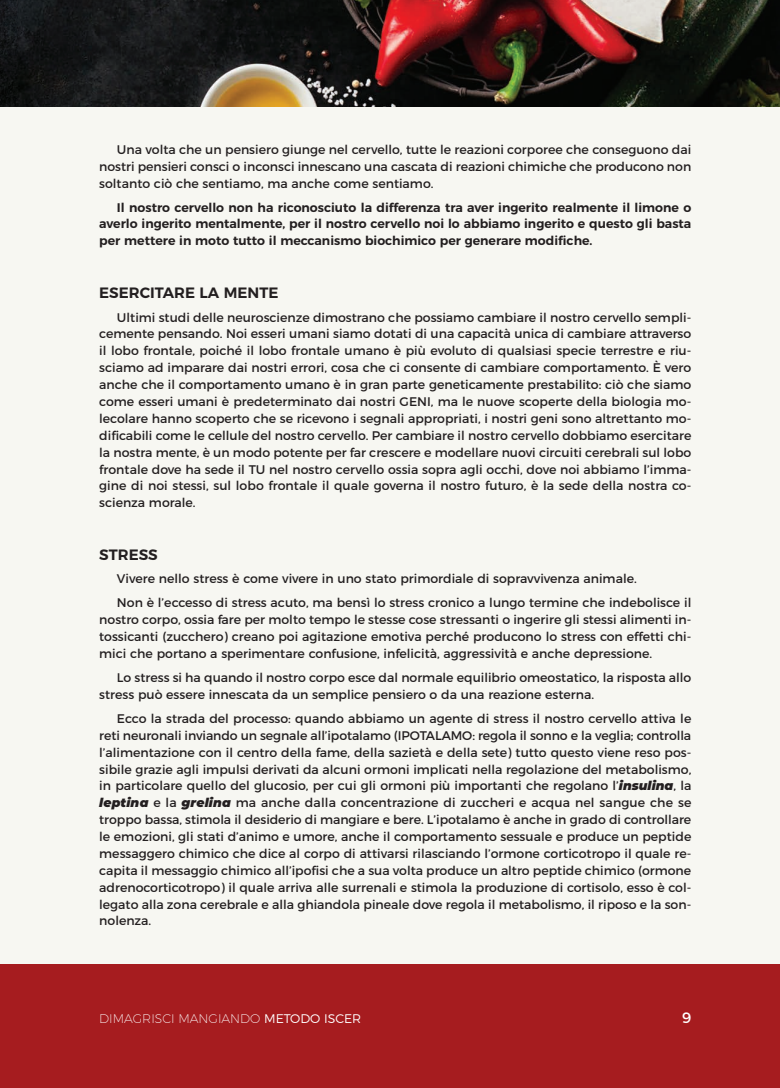
<style>
.page{position:relative;width:780px;height:1088px;background:#fff}
.page>*{position:absolute;margin:0;border:0;box-sizing:border-box;transform-origin:0 0}
.t1{font:600 15px "Montserrat";color:#231f20}
.t2{font:15px "Montserrat";color:#fff}
.t3{font:12.5px/16.9px "Montserrat";color:#231f20;text-align:justify}
.t4{font:600 12.5px/16.9px "Montserrat";color:#231f20;text-align:justify}
.t5{font:200 12.5px "Montserrat";color:#fff}
.s1{font-weight:900;font-style:italic}
.s2{font-weight:300}
</style>
<div class="page">
<div style="left:18px;top:18px;width:761px;height:1052px;background:#f7f7f2"></div>
<div style="left:18px;top:964px;width:761px;height:124px;background:#a61c1f"></div>
<img style="left:18px;top:0;width:761px;height:106px">
<div style="left:0;top:18px;width:18px;height:1052px;background:#f7f7f2"></div>
<div style="left:0;top:964px;width:18px;height:124px;background:#a61c1f"></div>
<div style="left:0;top:0;width:18px;height:106px;background:linear-gradient(to bottom,#1a1d21,#0a0b0a)"></div>
<p class="t3" style="left:99px;top:142px;width:593px;text-indent:18px">Una volta che un pensiero giunge nel cervello, tutte le reazioni corporee che conseguono dai nostri pensieri consci o inconsci innescano una cascata di reazioni chimiche che producono non soltanto ciò che sentiamo, ma anche come sentiamo.</p>
<p class="t4" style="left:99px;top:200px;width:593px;text-indent:18px">Il nostro cervello non ha riconosciuto la differenza tra aver ingerito realmente il limone o averlo ingerito mentalmente, per il nostro cervello noi lo abbiamo ingerito e questo gli basta per mettere in moto tutto il meccanismo biochimico per generare modifiche.</p>
<p class="t1" style="left:99px;top:286px;width:181px">ESERCITARE LA MENTE</p>
<p class="t3" style="left:99px;top:310px;width:593px;text-indent:18px">Ultimi studi delle neuroscienze dimostrano che possiamo cambiare il nostro cervello sempli&shy;cemente pensando. Noi esseri umani siamo dotati di una capacità unica di cambiare attraverso il lobo frontale, poiché il lobo frontale umano è più evoluto di qualsiasi specie terrestre e riu&shy;sciamo ad imparare dai nostri errori, cosa che ci consente di cambiare comportamento. È vero anche che il comportamento umano è in gran parte geneticamente prestabilito: ciò che siamo come esseri umani è predeterminato dai nostri GENI, ma le nuove scoperte della biologia mo&shy;lecolare hanno scoperto che se ricevono i segnali appropriati, i nostri geni sono altrettanto mo&shy;dificabili come le cellule del nostro cervello. Per cambiare il nostro cervello dobbiamo esercitare la nostra mente, è un modo potente per far crescere e modellare nuovi circuiti cerebrali sul lobo frontale dove ha sede il TU nel nostro cervello ossia sopra agli occhi, dove noi abbiamo l’imma&shy;gine di noi stessi, sul lobo frontale il quale governa il nostro futuro, è la sede della nostra co&shy;scienza morale.</p>
<p class="t1" style="left:99px;top:548px;width:60px">STRESS</p>
<p class="t3" style="left:117px;top:572px;width:521px">Vivere nello stress è come vivere in uno stato primordiale di sopravvivenza animale.</p>
<p class="t3" style="left:99px;top:596px;width:593px;text-indent:18px">Non è l’eccesso di stress acuto, ma bensì lo stress cronico a lungo termine che indebolisce il nostro corpo, ossia fare per molto tempo le stesse cose stressanti o ingerire gli stessi alimenti in&shy;tossicanti (zucchero) creano poi agitazione emotiva perché producono lo stress con effetti chi&shy;mici che portano a sperimentare confusione, infelicità, aggressività e anche depressione.</p>
<p class="t3" style="left:99px;top:670px;width:593px;text-indent:18px">Lo stress si ha quando il nostro corpo esce dal normale equilibrio omeostatico, la risposta allo stress può essere innescata da un semplice pensiero o da una reazione esterna.</p>
<p class="t3" style="left:99px;top:711px;width:593px;text-indent:18px">Ecco la strada del processo: quando abbiamo un agente di stress il nostro cervello attiva le reti neuronali inviando un segnale all’ipotalamo (IPOTALAMO: regola il sonno e la veglia; controlla l’alimentazione con il centro della fame, della sazietà e della sete) tutto questo viene reso pos&shy;sibile grazie agli impulsi derivati da alcuni ormoni implicati nella regolazione del metabolismo, in particolare quello del glucosio, per cui gli ormoni più importanti che regolano l’<span class="s1">insulina</span>, la <span class="s1">leptina</span> e la <span class="s1">grelina</span> ma anche dalla concentrazione di zuccheri e acqua nel sangue che se troppo bassa, stimola il desiderio di mangiare e bere. L’ipotalamo è anche in grado di controllare le emozioni, gli stati d’animo e umore, anche il comportamento sessuale e produce un peptide messaggero chimico che dice al corpo di attivarsi rilasciando l’ormone corticotropo il quale re&shy;capita il messaggio chimico all’ipofisi che a sua volta produce un altro peptide chimico (ormone adrenocorticotropo) il quale arriva alle surrenali e stimola la produzione di cortisolo, esso è col&shy;legato alla zona cerebrale e alla ghiandola pineale dove regola il metabolismo, il riposo e la son&shy;nolenza.</p>
<p class="t5" style="left:99px;top:1011px;width:263px">DIMAGRISCI MANGIANDO <span class="s2">METODO ISCER</span></p>
<p class="t2" style="left:682px;top:1011px;width:11px">9</p>
</div>
